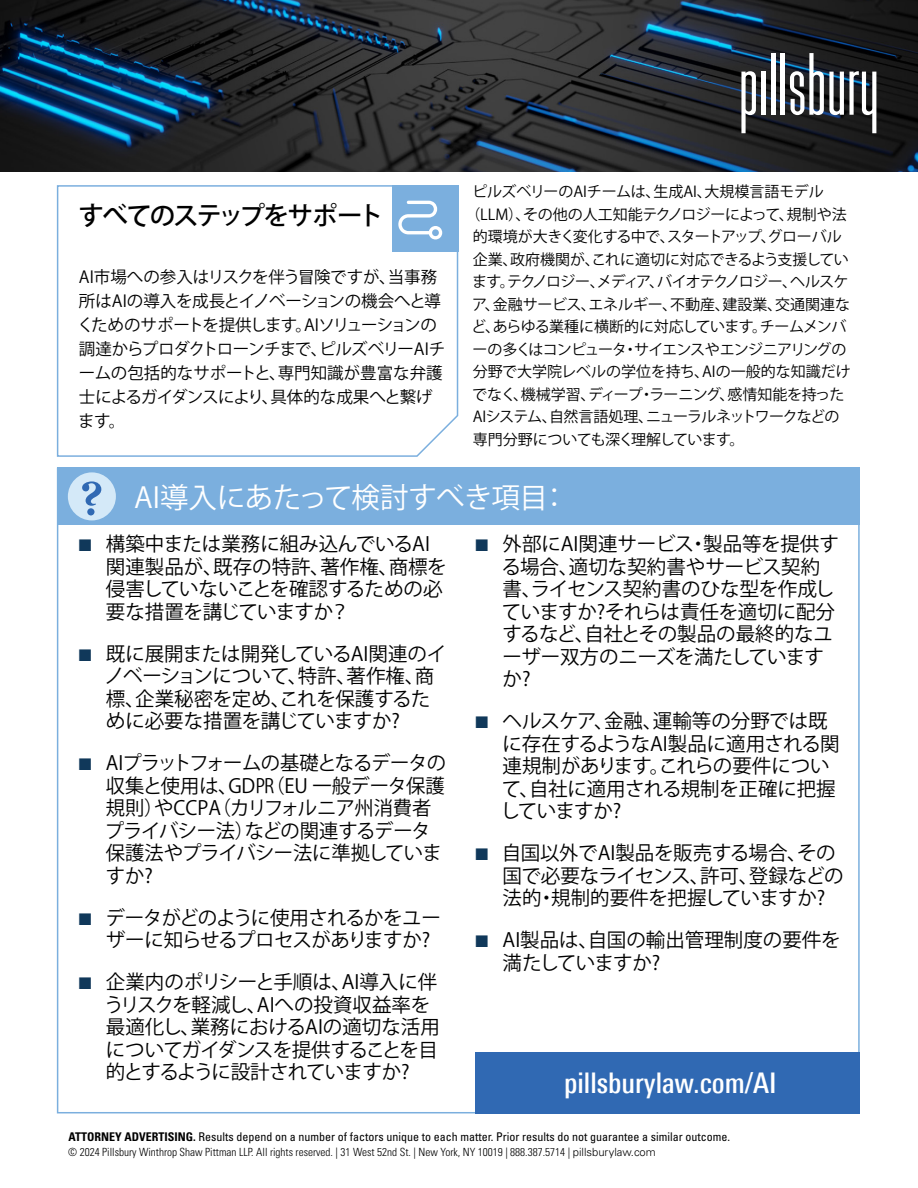
<style>
.page{position:relative;width:918px;height:1188px;background:#fff}
.page>*{position:absolute;margin:0;border:0;box-sizing:border-box;transform-origin:0 0}
.t1{font:700 51px "Mercury Display";color:#3069b3}
.t2{font:500 condensed 28.5px "Univers Next Pro";color:#fff}
.t3{font:28.5px "Koz Go Pro";letter-spacing:-.02em;color:#fff}
.t4{font:500 25.5px "Koz Go Pro";letter-spacing:-.07em;color:#000}
.t5{font:19.5px/22.5px "Koz Go Pro";letter-spacing:-.01em;color:#000}
.t6{font:19.5px/22.5px "Koz Go Pro";letter-spacing:-.03em;color:#000}
.t7{font:19.5px/22.5px "Koz Go Pro";letter-spacing:-.04em;color:#000}
.t8{font:16.5px/24px "Koz Go Pro";letter-spacing:-.02em;color:#000}
.t9{font:15px "Koz Go Pro";letter-spacing:-.02em;color:#000}
.t10{font:15px "Koz Go Pro";color:#000}
.t11{font:15px "Koz Go Pro";letter-spacing:-.06em;color:#000}
.t12{font:15px "Koz Go Pro";letter-spacing:-.055em;color:#000}
.t13{font:15px "Koz Go Pro";letter-spacing:-.04em;color:#000}
.t14{font:condensed 12px "Univers LT Std";color:#000}
.t15{font:300 condensed 11.25px "Univers LT Std";color:#000}
.s1{color:#10385a}
.s2{font-weight:700}
.s3{font-stretch:normal}
</style>
<div class="page">
<img style="left:0;top:0;width:918px;height:171px">
<hr style="left:781px;top:53px;width:4px;height:62px;background:#fff">
<hr style="left:771px;top:53px;width:4px;height:62px;background:#fff">
<hr style="left:762px;top:72px;width:4px;height:43px;background:#fff">
<svg style="left:741px;top:71px;width:15px;height:62px"></svg>
<svg style="left:790px;top:53px;width:86px;height:80px"></svg>
<div style="left:57px;top:468px;width:803px;height:57px;background:#7bafde"></div>
<div style="left:68px;top:472px;width:48px;height:48px;background:#d4e9f8;border-radius:50%"></div>
<div style="left:476px;top:1052px;width:384px;height:61px;background:#3069b3"></div>
<svg style="left:56px;top:185px;width:403px;height:272px"></svg>
<div style="left:392px;top:185px;width:66px;height:66px;background:#7bafde"></div>
<p class="t9" style="left:473px;top:182px;width:353px">ピルズベリーのAIチームは、生成AI、大規模言語モデル</p>
<p class="t9" style="left:465px;top:204px;width:383px">（LLM）、その他の人工知能テクノロジーによって、規制や法</p>
<p class="t9" style="left:473px;top:227px;width:370px">的環境が大きく変化する中で、スタートアップ、グローバル</p>
<p class="t9" style="left:473px;top:249px;width:378px">企業、政府機関が、これに適切に対応できるよう支援してい</p>
<p class="t12" style="left:472px;top:272px;width:378px">ます。テクノロジー、メディア、バイオテクノロジー、ヘルスケ</p>
<p class="t10" style="left:472px;top:294px;width:380px">ア、金融サービス、エネルギー、不動産、建設業、交通関連な</p>
<p class="t9" style="left:471px;top:317px;width:377px">ど、あらゆる業種に横断的に対応しています。チームメンバ</p>
<p class="t11" style="left:473px;top:339px;width:375px">ーの多くはコンピュータ・サイエンスやエンジニアリングの</p>
<p class="t10" style="left:473px;top:362px;width:379px">分野で大学院レベルの学位を持ち、AIの一般的な知識だけ</p>
<p class="t9" style="left:472px;top:384px;width:374px">でなく、機械学習、ディープ・ラーニング、感情知能を持った</p>
<p class="t11" style="left:473px;top:407px;width:368px">AIシステム、自然言語処理、ニューラルネットワークなどの</p>
<p class="t13" style="left:473px;top:429px;width:273px">専門分野についても深く理解しています。</p>
<h2 class="t3" style="left:134px;top:479px;width:436px">AI導入にあたって検討すべき項目：</h2>
<p class="t5" style="left:106px;top:533px;width:342px;text-indent:-27px"><span class="s1">■</span> 構築中または業務に組み込んでいるAI関連製品が、既存の特許、著作権、商標を侵害していないことを確認するための必要な措置を講じていますか？</p>
<p class="t5" style="left:105px;top:643px;width:343px;text-indent:-26px"><span class="s1">■</span> 既に展開または開発しているAI関連のイノベーションについて、特許、著作権、商標、企業秘密を定め、これを保護するために必要な措置を講じていますか?</p>
<p class="t6" style="left:105px;top:752px;width:343px;text-indent:-26px"><span class="s1">■</span> AIプラットフォームの基礎となるデータの収集と使用は、GDPR（EU 一般データ保護規則）やCCPA（カリフォルニア州消費者プライバシー法）などの関連するデータ保護法やプライバシー法に準拠していますか?</p>
<p class="t7" style="left:106px;top:907px;width:337px;text-indent:-27px"><span class="s1">■</span> データがどのように使用されるかをユーザーに知らせるプロセスがありますか?</p>
<p class="t5" style="left:104px;top:971px;width:337px;text-indent:-25px"><span class="s1">■</span> 企業内のポリシーと手順は、AI導入に伴うリスクを軽減し、AIへの投資収益率を最適化し、業務におけるAIの適切な活用についてガイダンスを提供することを目的とするように設計されていますか?</p>
<h3 class="t4" style="left:78px;top:199px;width:307px">すべてのステップをサポート</h3>
<p class="t8" style="left:78px;top:265px;width:369px">AI市場への参入はリスクを伴う冒険ですが、当事務所はAIの導入を成長とイノベーションの機会へと導くためのサポートを提供します。AIソリューションの調達からプロダクトローンチまで、ピルズベリーAIチームの包括的なサポートと、専門知識が豊富な弁護士によるガイダンスにより、具体的な成果へと繋げます。</p>
<h1 class="t1" style="left:81px;top:460px;width:23px">?</h1>
<p class="t5" style="left:501px;top:533px;width:339px;text-indent:-26px"><span class="s1">■</span> 外部にAI関連サービス・製品等を提供する場合、適切な契約書やサービス契約書、ライセンス契約書のひな型を作成していますか?それらは責任を適切に配分するなど、自社とその製品の最終的なユーザー双方のニーズを満たしていますか?</p>
<p class="t5" style="left:501px;top:710px;width:341px;text-indent:-25px"><span class="s1">■</span> ヘルスケア、金融、運輸等の分野では既に存在するようなAI製品に適用される関連規制があります。これらの要件について、自社に適用される規制を正確に把握していますか?</p>
<p class="t5" style="left:503px;top:842px;width:343px;text-indent:-27px"><span class="s1">■</span> 自国以外でAI製品を販売する場合、その国で必要なライセンス、許可、登録などの法的・規制的要件を把握していますか?</p>
<p class="t5" style="left:503px;top:929px;width:339px;text-indent:-27px"><span class="s1">■</span> AI製品は、自国の輸出管理制度の要件を満たしていますか?</p>
<h2 class="t2" style="left:564px;top:1066px;width:214px">pillsburylaw.com/AI</h2>
<p class="t14" style="left:69px;top:1129px;width:663px"><span class="s2">ATTORNEY ADVERTISING.</span> Results depend on a number of factors unique to each matter. Prior results do not guarantee a similar outcome.</p>
<p class="t15" style="left:68px;top:1145px;width:589px">© 2024 Pillsbury Winthrop Shaw Pittman LLP. All rights reserved. | 31 West 52nd St. | New York, NY 10019 | 888.387.5714 | <span class="s3">pillsburylaw.com</span></p>
</div>
